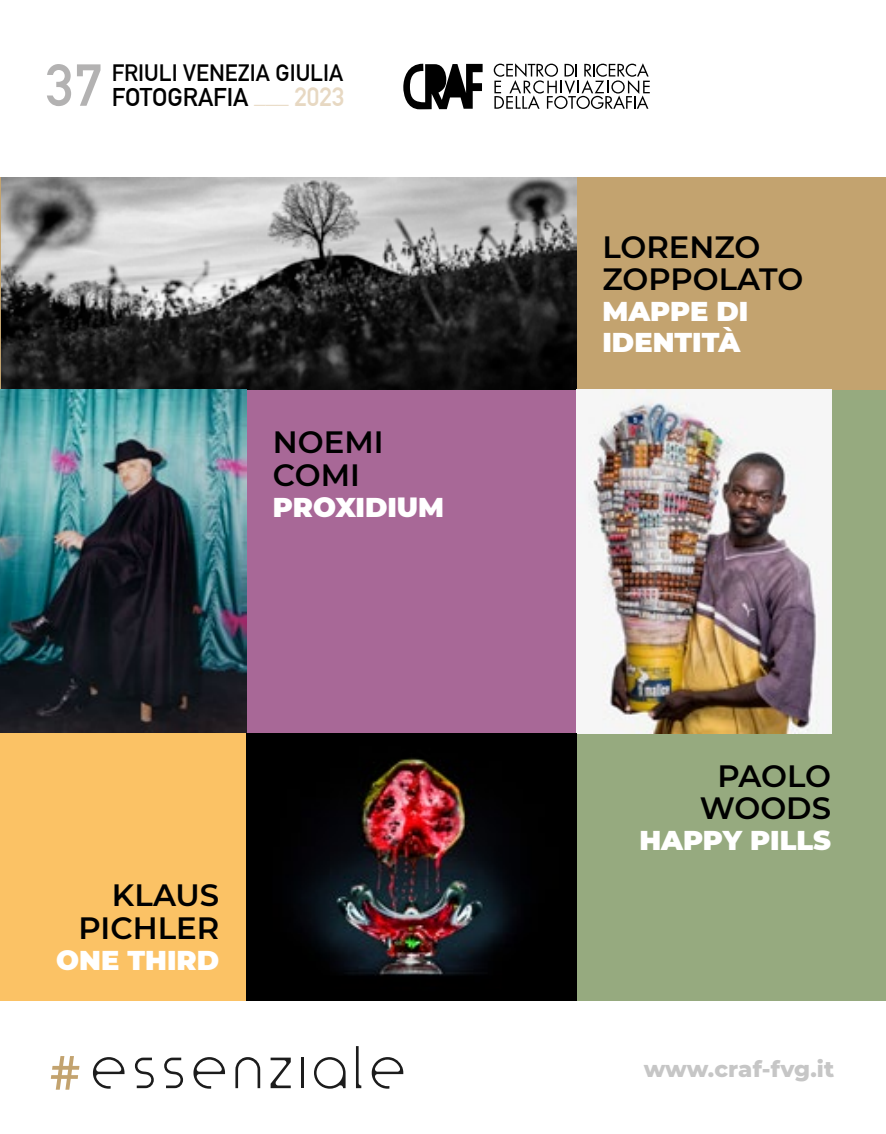
<style>
.page{position:relative;width:886px;height:1134px;background:#fff}
.page>*{position:absolute;margin:0;border:0;box-sizing:border-box;transform-origin:0 0}
.t1{font:700 58.25px "DIN Alternate";color:#b3b2b2}
.t2{font:500 53px "ITC Avant Garde Std";color:#c3a36f}
.t3{font:600 30.75px/32.5px "Montserrat";color:#000}
.t4{font:900 27.25px/30.8px "Montserrat";color:#fff}
.t5{font:700 25px "DIN Alternate";color:#000}
.t6{font:700 23.25px "DIN Alternate";color:#000}
.t7{font:800 22.75px "Montserrat";letter-spacing:.005em;color:#c6c6c6}
.s1{font-size:23.25px;color:#e7d8c2}
.s2{font-size:26px;color:#e7d8c2}
</style>
<div class="page">
<div style="left:0;top:177px;width:886px;height:213px;background:#c3a36f"></div>
<img style="left:1px;top:177px;width:576px;height:213px">
<div style="left:1px;top:390px;width:576px;height:343px;background:#a86897"></div>
<img style="left:0;top:390px;width:246px;height:343px">
<div style="left:577px;top:390px;width:309px;height:610px;background:#96aa7f"></div>
<img style="left:577px;top:390px;width:254px;height:343px">
<div style="left:0;top:733px;width:577px;height:267px;background:#fbc265"></div>
<img style="left:246px;top:733px;width:331px;height:267px">
<svg style="left:403px;top:64px;width:80px;height:45px"></svg>
<svg style="left:494px;top:63px;width:156px;height:46px"></svg>
<svg style="left:271px;top:1057px;width:20px;height:31px"></svg>
<svg style="left:134px;top:1057px;width:20px;height:31px"></svg>
<svg style="left:164px;top:1057px;width:19px;height:31px"></svg>
<svg style="left:235px;top:1057px;width:25px;height:31px"></svg>
<svg style="left:356px;top:1046px;width:5px;height:42px"></svg>
<hr style="left:301px;top:1057px;width:3px;height:31px;background:#1c1c1c">
<svg style="left:93px;top:1057px;width:32px;height:32px"></svg>
<svg style="left:372px;top:1057px;width:31px;height:32px"></svg>
<svg style="left:193px;top:1057px;width:32px;height:32px"></svg>
<svg style="left:314px;top:1057px;width:32px;height:32px"></svg>
<h1 class="t1" style="left:46px;top:41px;width:57px">37</h1>
<p class="t6" style="left:112px;top:55px;width:233px">FRIULI VENEZIA GIULIA</p>
<p class="t5" style="left:112px;top:78px;width:234px">FOTOGRAFIA <span class="s1">___</span> <span class="s2">2023</span></p>
<p class="t3" style="left:273px;top:425px;width:112px">NOEMI<br>COMI</p>
<p class="t4" style="left:273px;top:490px;width:173px">PROXIDIUM</p>
<p class="t3" style="left:79px;top:878px;width:142px;text-align:right">KLAUS<br>PICHLER</p>
<p class="t4" style="left:56px;top:943px;width:165px">ONE THIRD</p>
<p class="t3" style="left:602px;top:229px;width:202px">LORENZO<br>ZOPPOLATO</p>
<p class="t4" style="left:602px;top:294px;width:147px">MAPPE DI<br>IDENTITÀ</p>
<p class="t3" style="left:700px;top:758px;width:133px;text-align:center">PAOLO<br>WOODS</p>
<p class="t4" style="left:639px;top:823px;width:193px">HAPPY PILLS</p>
<h2 class="t2" style="left:50px;top:1040px;width:33px">#</h2>
<p class="t7" style="left:644px;top:1052px;width:192px">www.craf-fvg.it</p>
</div>
